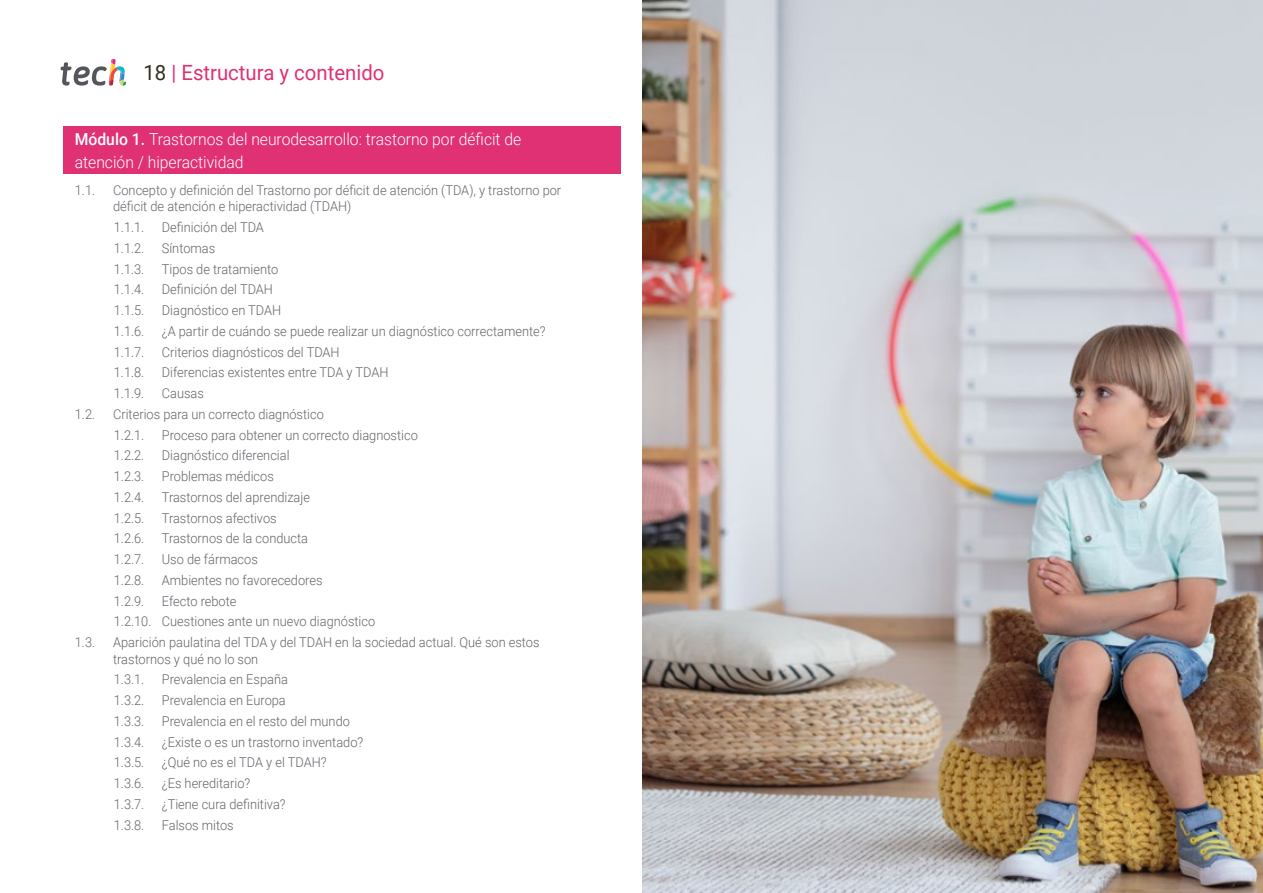
<style>
.page{position:relative;width:1263px;height:893px;background:#fff}
.page>*{position:absolute;margin:0;border:0;box-sizing:border-box;transform-origin:0 0}
.t1{font:21px "Roboto";color:#df3174}
.t2{font:300 16.5px/22.5px "Roboto";color:#fff;scale:.95 1}
.t3{font:300 13.5px/16.5px "Roboto";color:#61646a;scale:.95 1}
.s1{color:#312e20}
.s2{font-weight:500}
</style>
<div class="page">
<div style="left:64px;top:126px;width:557px;height:48px;background:#df3174"></div>
<img style="left:642px;top:0;width:621px;height:893px">
<svg style="left:61px;top:59px;width:65px;height:27px"></svg>
<h1 class="t1" style="left:144px;top:57px;width:242px"><span class="s1">18</span> | Estructura y contenido</h1>
<p class="t2" style="left:75px;top:128px;width:471px"><span class="s2">Módulo 1.</span> Trastornos del neurodesarrollo: trastorno por déficit de atención / hiperactividad</p>
<p class="t3" style="left:75px;top:181px;width:23px">1.1.</p>
<p class="t3" style="left:113px;top:181px;width:473px">Concepto y definición del Trastorno por déficit de atención (TDA), y trastorno por déficit de atención e hiperactividad (TDAH)</p>
<p class="t3" style="left:114px;top:219px;width:34px">1.1.1.</p>
<p class="t3" style="left:162px;top:219px;width:109px">Definición del TDA</p>
<p class="t3" style="left:114px;top:239px;width:34px">1.1.2.</p>
<p class="t3" style="left:162px;top:239px;width:58px">Síntomas</p>
<p class="t3" style="left:114px;top:260px;width:34px">1.1.3.</p>
<p class="t3" style="left:162px;top:260px;width:124px">Tipos de tratamiento</p>
<p class="t3" style="left:114px;top:281px;width:34px">1.1.4.</p>
<p class="t3" style="left:162px;top:281px;width:119px">Definición del TDAH</p>
<p class="t3" style="left:114px;top:302px;width:34px">1.1.5.</p>
<p class="t3" style="left:162px;top:302px;width:127px">Diagnóstico en TDAH</p>
<p class="t3" style="left:114px;top:322px;width:34px">1.1.6.</p>
<p class="t3" style="left:162px;top:322px;width:405px">¿A partir de cuándo se puede realizar un diagnóstico correctamente?</p>
<p class="t3" style="left:114px;top:343px;width:34px">1.1.7.</p>
<p class="t3" style="left:162px;top:343px;width:189px">Criterios diagnósticos del TDAH</p>
<p class="t3" style="left:114px;top:364px;width:34px">1.1.8.</p>
<p class="t3" style="left:162px;top:364px;width:240px">Diferencias existentes entre TDA y TDAH</p>
<p class="t3" style="left:114px;top:385px;width:34px">1.1.9.</p>
<p class="t3" style="left:162px;top:385px;width:46px">Causas</p>
<p class="t3" style="left:75px;top:405px;width:23px">1.2.</p>
<p class="t3" style="left:113px;top:403px;width:223px;line-height:20.7px">Criterios para un correcto diagnóstico<br>1.2.1.</p>
<p class="t3" style="left:162px;top:426px;width:271px">Proceso para obtener un correcto diagnostico</p>
<p class="t3" style="left:114px;top:447px;width:34px">1.2.2.</p>
<p class="t3" style="left:162px;top:447px;width:136px">Diagnóstico diferencial</p>
<p class="t3" style="left:114px;top:468px;width:34px">1.2.3.</p>
<p class="t3" style="left:162px;top:468px;width:119px">Problemas médicos</p>
<p class="t3" style="left:114px;top:488px;width:34px">1.2.4.</p>
<p class="t3" style="left:162px;top:488px;width:157px">Trastornos del aprendizaje</p>
<p class="t3" style="left:114px;top:509px;width:34px">1.2.5.</p>
<p class="t3" style="left:162px;top:509px;width:122px">Trastornos afectivos</p>
<p class="t3" style="left:114px;top:530px;width:34px">1.2.6.</p>
<p class="t3" style="left:162px;top:530px;width:155px">Trastornos de la conducta</p>
<p class="t3" style="left:114px;top:551px;width:34px">1.2.7.</p>
<p class="t3" style="left:162px;top:551px;width:103px">Uso de fármacos</p>
<p class="t3" style="left:114px;top:571px;width:34px">1.2.8.</p>
<p class="t3" style="left:162px;top:571px;width:171px">Ambientes no favorecedores</p>
<p class="t3" style="left:114px;top:592px;width:34px">1.2.9.</p>
<p class="t3" style="left:114px;top:590px;width:277px;line-height:20.7px;text-indent:48px">Efecto rebote<br>1.2.10. Cuestiones ante un nuevo diagnóstico</p>
<p class="t3" style="left:75px;top:634px;width:23px">1.3.</p>
<p class="t3" style="left:113px;top:634px;width:450px">Aparición paulatina del TDA y del TDAH en la sociedad actual. Qué son estos trastornos y qué no lo son</p>
<p class="t3" style="left:114px;top:671px;width:34px">1.3.1.</p>
<p class="t3" style="left:162px;top:671px;width:134px">Prevalencia en España</p>
<p class="t3" style="left:114px;top:692px;width:34px">1.3.2.</p>
<p class="t3" style="left:162px;top:692px;width:132px">Prevalencia en Europa</p>
<p class="t3" style="left:114px;top:712px;width:34px">1.3.3.</p>
<p class="t3" style="left:162px;top:712px;width:200px">Prevalencia en el resto del mundo</p>
<p class="t3" style="left:114px;top:733px;width:34px">1.3.4.</p>
<p class="t3" style="left:162px;top:733px;width:214px">¿Existe o es un trastorno inventado?</p>
<p class="t3" style="left:114px;top:754px;width:34px">1.3.5.</p>
<p class="t3" style="left:162px;top:754px;width:175px">¿Qué no es el TDA y el TDAH?</p>
<p class="t3" style="left:114px;top:775px;width:34px">1.3.6.</p>
<p class="t3" style="left:162px;top:775px;width:95px">¿Es hereditario?</p>
<p class="t3" style="left:114px;top:795px;width:34px">1.3.7.</p>
<p class="t3" style="left:162px;top:795px;width:132px">¿Tiene cura definitiva?</p>
<p class="t3" style="left:114px;top:816px;width:34px">1.3.8.</p>
<p class="t3" style="left:162px;top:816px;width:77px">Falsos mitos</p>
</div>
